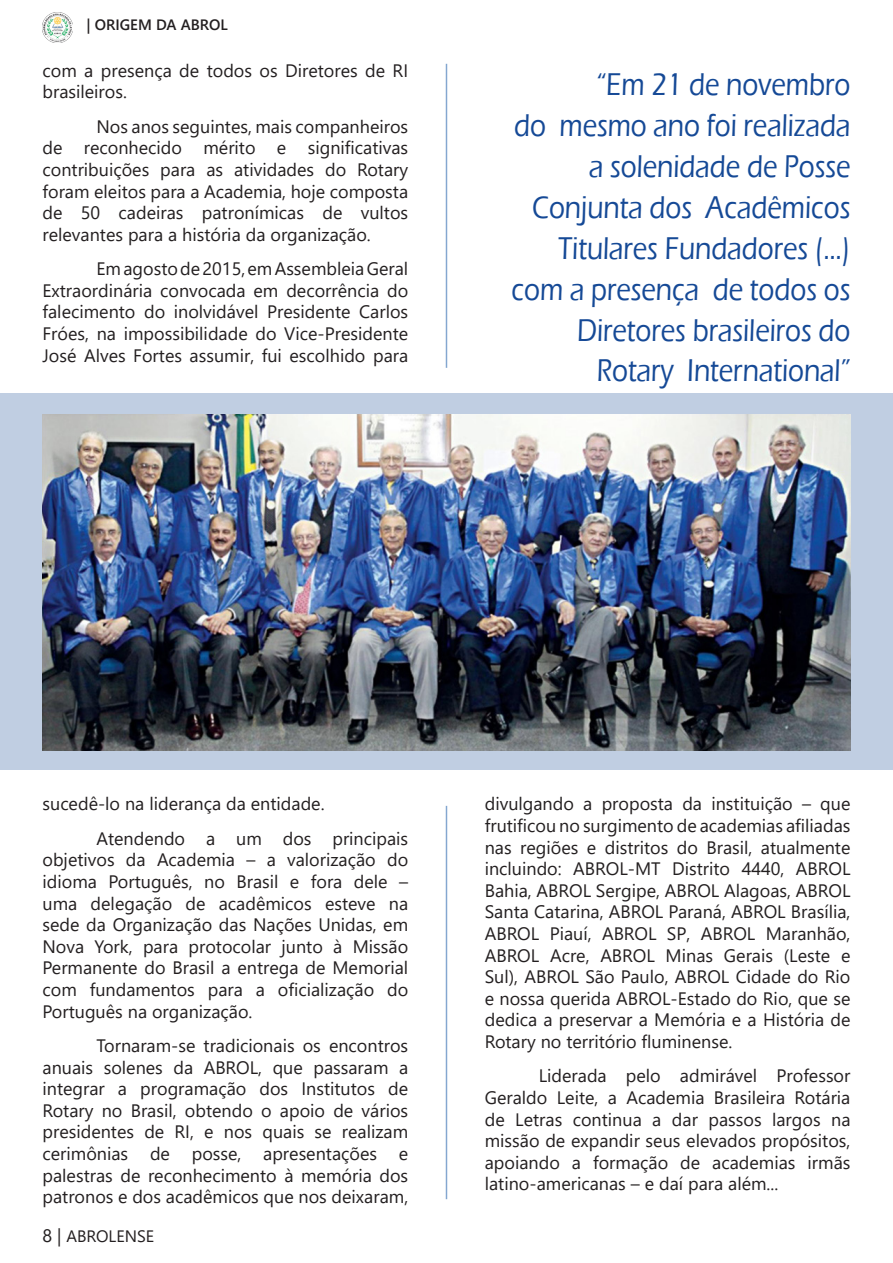
<style>
.page{position:relative;width:893px;height:1263px;background:#fff}
.page>*{position:absolute;margin:0;border:0;box-sizing:border-box;transform-origin:0 0}
.Texto{font:500 32.4px "Eras ITC";color:#154996;scale:.83 1}
.Texto-2{font:18px/21.6px "Segoe UI";color:#231f20;text-align:justify}
.t1{font:16.5px "Segoe UI";color:#231f20}
.Texto-3{font:600 15px "Segoe UI";color:#231f20}
.s1{font-size:18px}
</style>
<div class="page">
<div style="left:0;top:393px;width:893px;height:377px;background:#c0cee2"></div>
<img style="left:43px;top:415px;width:807px;height:335px">
<hr style="left:446px;top:64px;width:1px;height:304px;background:#2865ae">
<hr style="left:446px;top:806px;width:1px;height:393px;background:#2865ae">
<img style="left:43px;top:13px;width:29px;height:30px">
<p class="Texto-3" style="left:86px;top:10px;width:143px">| ORIGEM DA ABROL</p>
<p class="Texto-2" style="left:43px;top:58px;width:367px">com a presença de todos os Diretores de RI brasileiros.</p>
<p class="Texto-2" style="left:43px;top:114px;width:367px;text-indent:54px">Nos anos seguintes, mais companheiros de reconhecido mérito e significativas contribuições para as atividades do Rotary foram eleitos para a Academia, hoje composta de 50 cadeiras patronímicas de vultos relevantes para a história da organização.</p>
<p class="Texto-2" style="left:43px;top:256px;width:367px;text-indent:54px">Em agosto de 2015, em Assembleia Geral Extraordinária convocada em decorrência do falecimento do inolvidável Presidente Carlos Fróes, na impossibilidade do Vice-Presidente José Alves Fortes assumir, fui escolhido para</p>
<p class="Texto" style="left:597px;top:66px;width:307px">“Em 21 de novembro</p>
<p class="Texto" style="left:514px;top:107px;width:407px">do mesmo ano foi realizada</p>
<p class="Texto" style="left:589px;top:148px;width:316px">a solenidade de Posse</p>
<p class="Texto" style="left:532px;top:189px;width:385px">Conjunta dos Acadêmicos</p>
<p class="Texto" style="left:558px;top:230px;width:354px">Titulares Fundadores (...)</p>
<p class="Texto" style="left:511px;top:271px;width:410px">com a presença de todos os</p>
<p class="Texto" style="left:577px;top:312px;width:331px">Diretores brasileiros do</p>
<p class="Texto" style="left:597px;top:353px;width:307px">Rotary International”</p>
<p class="Texto-2" style="left:43px;top:792px;width:284px">sucedê-lo na liderança da entidade.</p>
<p class="Texto-2" style="left:43px;top:826px;width:367px;text-indent:54px">Atendendo a um dos principais objetivos da Academia – a valorização do idioma Português, no Brasil e fora dele – uma delegação de acadêmicos esteve na sede da Organização das Nações Unidas, em Nova York, para protocolar junto à Missão Permanente do Brasil a entrega de Memorial com fundamentos para a oficialização do Português na organização.</p>
<p class="Texto-2" style="left:43px;top:1033px;width:367px;text-indent:54px">Tornaram-se tradicionais os encontros anuais solenes da ABROL, que passaram a integrar a programação dos Institutos de Rotary no Brasil, obtendo o apoio de vários presidentes de RI, e nos quais se realizam cerimônias de posse, apresentações e palestras de reconhecimento à memória dos patronos e dos acadêmicos que nos deixaram,</p>
<p class="t1" style="left:43px;top:1221px;width:113px"><span class="s1">8 |</span> ABROLENSE</p>
<p class="Texto-2" style="left:485px;top:792px;width:367px">divulgando a proposta da instituição – que frutificou no surgimento de academias afiliadas nas regiões e distritos do Brasil, atualmente incluindo: ABROL-MT Distrito 4440, ABROL Bahia, ABROL Sergipe, ABROL Alagoas, ABROL Santa Catarina, ABROL Paraná, ABROL Brasília, ABROL Piauí, ABROL SP, ABROL Maranhão, ABROL Acre, ABROL Minas Gerais (Leste e Sul), ABROL São Paulo, ABROL Cidade do Rio e nossa querida ABROL-Estado do Rio, que se dedica a preservar a Memória e a História de Rotary no território fluminense.</p>
<p class="Texto-2" style="left:485px;top:1064px;width:367px;text-indent:54px">Liderada pelo admirável Professor Geraldo Leite, a Academia Brasileira Rotária de Letras continua a dar passos largos na missão de expandir seus elevados propósitos, apoiando a formação de academias irmãs latino-americanas – e daí para além...</p>
</div>
